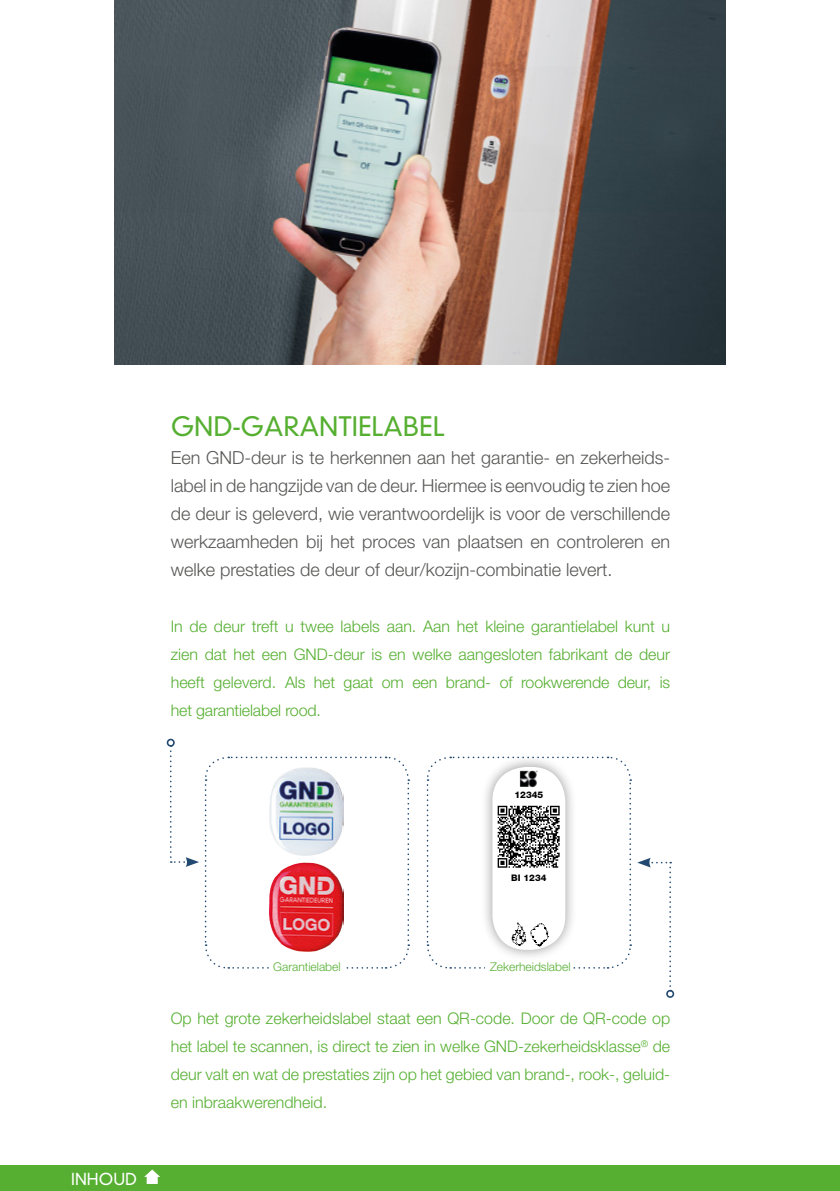
<style>
.page{position:relative;width:840px;height:1191px;background:#fff}
.page>*{position:absolute;margin:0;border:0;box-sizing:border-box;transform-origin:0 0}
.t1{font:300 26px "DIN Neuzeit Grotesk Std";color:#56af31}
.t2{font:300 18px/28px "Helvetica Neue LT Std";color:#575756;text-align:justify}
.t3{font:300 16px/28px "Helvetica Neue LT Std";letter-spacing:-.01em;color:#56af31;text-align:justify}
.t4{font:300 16px "DIN Neuzeit Grotesk Std";color:#fff}
.t5{font:300 12px "Helvetica Neue LT Std";color:#56af31}
.t6{font:800 9.2px "Helvetica Neue LT Std";color:#000}
.t7{font:800 9px "Helvetica Neue LT Std";color:#000}
</style>
<div class="page">
<svg style="left:170px;top:745px;width:239px;height:224px"></svg>
<div style="left:167px;top:738px;width:8px;height:8px;border:2px solid #224970;border-radius:50%"></div>
<svg style="left:637px;top:857px;width:33px;height:133px"></svg>
<div style="left:665px;top:990px;width:8px;height:8px;border:2px solid #224970;border-radius:50%"></div>
<div style="left:269px;top:961px;width:75px;height:12px;background:#fff"></div>
<img style="left:269px;top:862px;width:74px;height:89px">
<img style="left:115px;top:0;width:610px;height:364px">
<img style="left:269px;top:767px;width:74px;height:88px">
<svg style="left:426px;top:756px;width:205px;height:213px"></svg>
<div style="left:0;top:1165px;width:839px;height:26px;background:#56af31"></div>
<svg style="left:144px;top:1169px;width:16px;height:15px"></svg>
<p class="t4" style="left:71px;top:1169px;width:67px">INHOUD</p>
<h1 class="t1" style="left:171px;top:411px;width:275px">GND-GARANTIELABEL</h1>
<p class="t2" style="left:171px;top:443px;width:500px">Een GND-deur is te herkennen aan het garantie- en zekerheids&shy;label in de hangzijde van de deur. Hiermee is eenvoudig te zien hoe de deur is geleverd, wie verantwoordelijk is voor de verschillende werkzaamheden bij het proces van plaatsen en controleren en welke prestaties de deur of deur/kozijn-combinatie levert.</p>
<p class="t3" style="left:171px;top:612px;width:500px">In de deur treft u twee labels aan. Aan het kleine garantielabel kunt u zien dat het een GND-deur is en welke aangesloten fabrikant de deur heeft geleverd. Als het gaat om een brand- of rookwerende deur, is het garantielabel rood.</p>
<p class="t6" style="left:514px;top:789px;width:30px">12345</p>
<p class="t7" style="left:511px;top:873px;width:37px">BI 1234</p>
<p class="t5" style="left:273px;top:959px;width:69px">Garantielabel</p>
<p class="t5" style="left:489px;top:959px;width:82px">Zekerheidslabel</p>
<p class="t3" style="left:171px;top:1004px;width:500px">Op het grote zekerheidslabel staat een QR-code. Door de QR-code op het label te scannen, is direct te zien in welke GND-zekerheidsklasse<sup>®</sup> de deur valt en wat de prestaties zijn op het gebied van brand-, rook-, geluid&shy;en inbraakwerendheid.</p>
</div>
